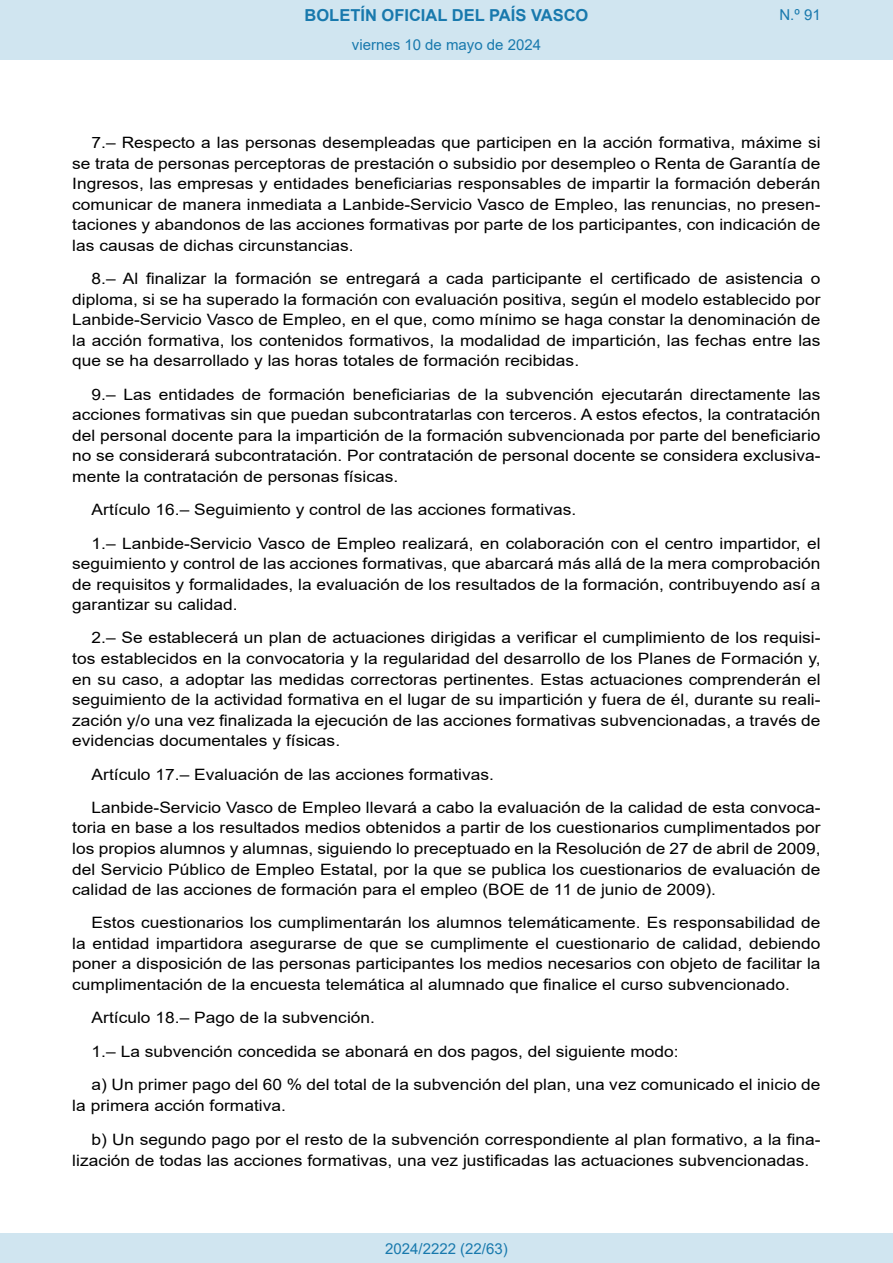
<style>
.page{position:relative;width:893px;height:1263px;background:#fff}
.page>*{position:absolute;margin:0;border:0;box-sizing:border-box;transform-origin:0 0}
.t1{font:700 16.5px "Arial";color:#1879ad}
.BOPVDetalle{font:15.6px/20.5px "Arial";color:#000;text-align:justify;scale:1.11 1}
.Paginacion_Centro{font:15px "Arial";color:#1879ad}
</style>
<div class="page">
<div style="left:0;top:0;width:893px;height:60px;background:#d0e5f0"></div>
<div style="left:0;top:1233px;width:893px;height:30px;background:#d0e5f0"></div>
<p class="t1" style="left:305px;top:3px;width:285px">BOLETÍN OFICIAL DEL PAÍS VASCO</p>
<p class="Paginacion_Centro" style="left:352px;top:35px;width:191px">viernes 10 de mayo de 2024</p>
<p class="Paginacion_Centro" style="left:779px;top:5px;width:43px">N.º 91</p>
<p class="BOPVDetalle" style="left:72px;top:132px;width:676px;text-indent:19px">7.– Respecto a las personas desempleadas que participen en la acción formativa, máxime si se trata de personas perceptoras de prestación o subsidio por desempleo o Renta de Garantía de Ingresos, las empresas y entidades beneficiarias responsables de impartir la formación deberán comunicar de manera inmediata a Lanbide-Servicio Vasco de Empleo, las renuncias, no presen&shy;taciones y abandonos de las acciones formativas por parte de los participantes, con indicación de las causas de dichas circunstancias.</p>
<p class="BOPVDetalle" style="left:72px;top:268px;width:676px;text-indent:19px">8.– Al finalizar la formación se entregará a cada participante el certificado de asistencia o diploma, si se ha superado la formación con evaluación positiva, según el modelo establecido por Lanbide-Servicio Vasco de Empleo, en el que, como mínimo se haga constar la denominación de la acción formativa, los contenidos formativos, la modalidad de impartición, las fechas entre las que se ha desarrollado y las horas totales de formación recibidas.</p>
<p class="BOPVDetalle" style="left:72px;top:384px;width:676px;text-indent:19px">9.– Las entidades de formación beneficiarias de la subvención ejecutarán directamente las acciones formativas sin que puedan subcontratarlas con terceros. A estos efectos, la contratación del personal docente para la impartición de la formación subvencionada por parte del beneficiario no se considerará subcontratación. Por contratación de personal docente se considera exclusiva&shy;mente la contratación de personas físicas.</p>
<p class="BOPVDetalle" style="left:92px;top:499px;width:438px">Artículo 16.– Seguimiento y control de las acciones formativas.</p>
<p class="BOPVDetalle" style="left:72px;top:533px;width:676px;text-indent:19px">1.– Lanbide-Servicio Vasco de Empleo realizará, en colaboración con el centro impartidor, el seguimiento y control de las acciones formativas, que abarcará más allá de la mera comprobación de requisitos y formalidades, la evaluación de los resultados de la formación, contribuyendo así a garantizar su calidad.</p>
<p class="BOPVDetalle" style="left:72px;top:628px;width:676px;text-indent:19px">2.– Se establecerá un plan de actuaciones dirigidas a verificar el cumplimiento de los requisi&shy;tos establecidos en la convocatoria y la regularidad del desarrollo de los Planes de Formación y, en su caso, a adoptar las medidas correctoras pertinentes. Estas actuaciones comprenderán el seguimiento de la actividad formativa en el lugar de su impartición y fuera de él, durante su reali&shy;zación y/o una vez finalizada la ejecución de las acciones formativas subvencionadas, a través de evidencias documentales y físicas.</p>
<p class="BOPVDetalle" style="left:92px;top:764px;width:364px">Artículo 17.– Evaluación de las acciones formativas.</p>
<p class="BOPVDetalle" style="left:72px;top:797px;width:676px;text-indent:19px">Lanbide-Servicio Vasco de Empleo llevará a cabo la evaluación de la calidad de esta convoca&shy;toria en base a los resultados medios obtenidos a partir de los cuestionarios cumplimentados por los propios alumnos y alumnas, siguiendo lo preceptuado en la Resolución de 27 de abril de 2009, del Servicio Público de Empleo Estatal, por la que se publica los cuestionarios de evaluación de calidad de las acciones de formación para el empleo (BOE de 11 de junio de 2009).</p>
<p class="BOPVDetalle" style="left:72px;top:912px;width:676px;text-indent:19px">Estos cuestionarios los cumplimentarán los alumnos telemáticamente. Es responsabilidad de la entidad impartidora asegurarse de que se cumplimente el cuestionario de calidad, debiendo poner a disposición de las personas participantes los medios necesarios con objeto de facilitar la cumplimentación de la encuesta telemática al alumnado que finalice el curso subvencionado.</p>
<p class="BOPVDetalle" style="left:92px;top:1007px;width:257px">Artículo 18.– Pago de la subvención.</p>
<p class="BOPVDetalle" style="left:92px;top:1041px;width:530px">1.– La subvención concedida se abonará en dos pagos, del siguiente modo:</p>
<p class="BOPVDetalle" style="left:72px;top:1074px;width:676px;line-height:21px;text-indent:19px">a) Un primer pago del 60 % del total de la subvención del plan, una vez comunicado el inicio de la primera acción formativa.</p>
<p class="BOPVDetalle" style="left:72px;top:1129px;width:676px;line-height:21px;text-indent:19px">b) Un segundo pago por el resto de la subvención correspondiente al plan formativo, a la fina&shy;lización de todas las acciones formativas, una vez justificadas las actuaciones subvencionadas.</p>
<p class="Paginacion_Centro" style="left:385px;top:1238px;width:124px">2024/2222 (22/63)</p>
</div>
